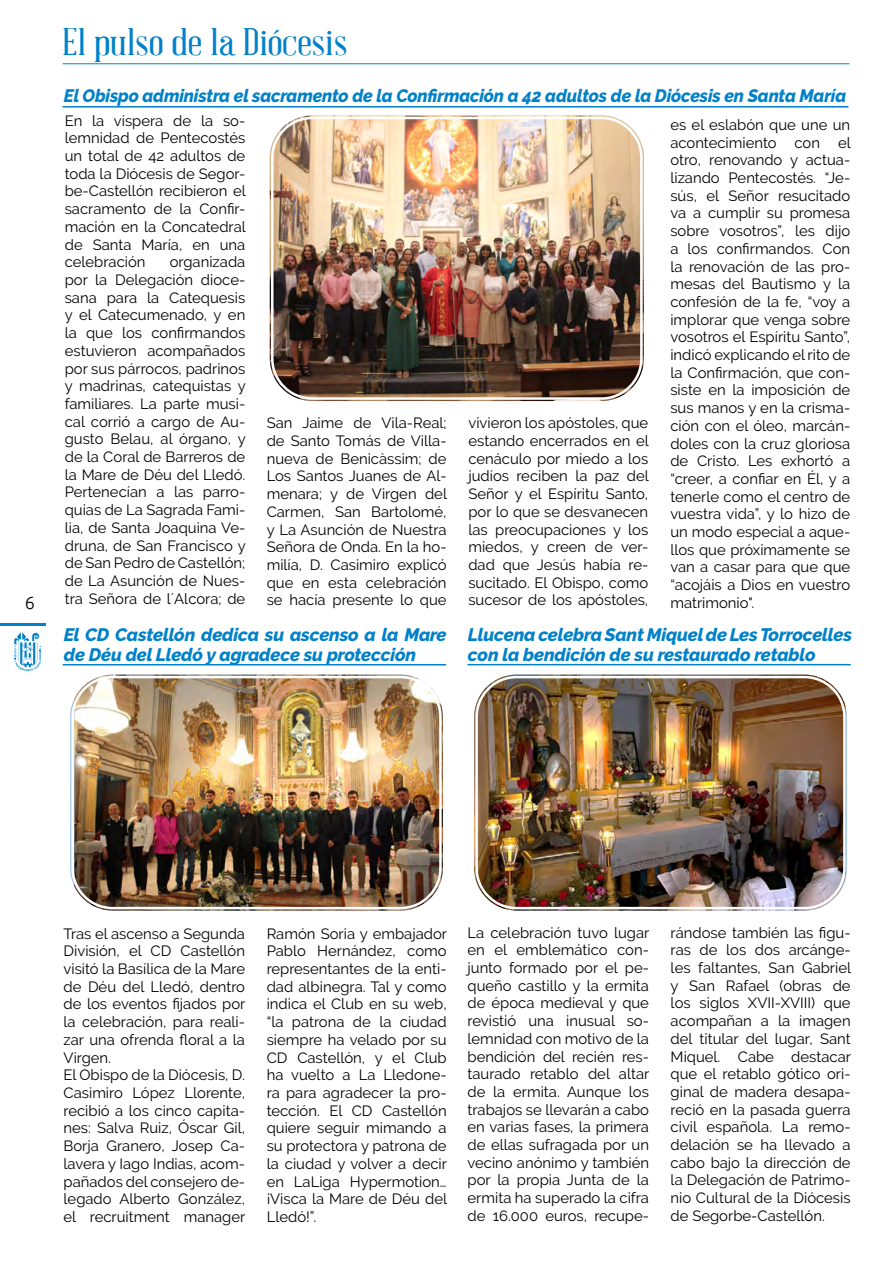
<style>
.page{position:relative;width:893px;height:1263px;background:#fff}
.page>*{position:absolute;margin:0;border:0;box-sizing:border-box;transform-origin:0 0}
.t1{font:37.5px "Abraham Lincoln";color:#0081c9;scale:1.2 1}
.t2{font:italic 800 18px/19.5px "Raleway";letter-spacing:-.01em;color:#0081c9}
.t3{font:italic 800 18px "Raleway";letter-spacing:-.01em;color:#0081c9;scale:.96 1}
.t4{font:300 18px "Ubuntu";color:#000}
.t5{font:14.85px/17.7px "Raleway";color:#000;text-align:justify}
</style>
<div class="page">
<hr style="left:0;top:624px;width:46px;height:2px;background:#0081c9">
<svg style="left:14px;top:632px;width:27px;height:39px"></svg>
<hr style="left:63px;top:63px;width:786px;height:1px;background:#0081c9">
<img style="left:270px;top:115px;width:374px;height:286px">
<div style="left:266px;top:112px;width:382px;height:293px;border:2px solid #fff;border-radius:45px"></div>
<div style="left:271px;top:117px;width:372px;height:283px;border:2px solid #fff;border-radius:40px"></div>
<hr style="left:63px;top:664px;width:383px;height:1px;background:#0081c9">
<img style="left:74px;top:674px;width:369px;height:237px">
<div style="left:66px;top:671px;width:381px;height:243px;border:2px solid #fff;border-radius:45px"></div>
<div style="left:71px;top:676px;width:371px;height:233px;border:2px solid #fff;border-radius:40px"></div>
<img style="left:474px;top:674px;width:371px;height:237px">
<div style="left:470px;top:671px;width:381px;height:243px;border:2px solid #fff;border-radius:45px"></div>
<div style="left:475px;top:676px;width:371px;height:233px;border:2px solid #fff;border-radius:40px"></div>
<hr style="left:467px;top:664px;width:384px;height:1px;background:#0081c9">
<hr style="left:63px;top:106px;width:785px;height:2px;background:#0081c9">
<p class="t4" style="left:25px;top:591px;width:12px">6</p>
<h1 class="t1" style="left:63px;top:22px;width:239px">El pulso de la Diócesis</h1>
<p class="t3" style="left:64px;top:85px;width:816px">El Obispo administra el sacramento de la Confirmación a 42 adultos de la Diócesis en Santa María</p>
<p class="t5" style="left:65px;top:112px;width:183px">En la víspera de la so&shy;lemnidad de Pentecostés un total de 42 adultos de toda la Diócesis de Segor&shy;be-Castellón recibieron el sacramento de la Confir&shy;mación en la Concatedral de Santa María, en una celebración</p>
<p class="t5" style="left:65px;top:253px;width:182px;text-indent:105px">organizada por la Delegación dioce&shy;sana para la Catequesis y el Catecumenado, y en la que los confirmandos estuvieron acompañados por sus párrocos, padrinos y madrinas, catequistas y familiares. La parte musi&shy;cal corrió a cargo de Au&shy;gusto Belau, al órgano, y de la Coral de Barreros de la Mare de Déu del Lledó.<br>Pertenecían a las parro&shy;quias de La Sagrada Fami&shy;lia, de Santa Joaquina Ve&shy;druna, de San Francisco y de San Pedro de Castellón; de La Asunción de Nues&shy;tra Señora de l´Alcora; de</p>
<p class="t2" style="left:64px;top:625px;width:384px">El CD Castellón dedica su ascenso a la Mare de Déu del Lledó y agradece su protección</p>
<p class="t5" style="left:267px;top:414px;width:182px">San Jaime de Vila-Real; de Santo Tomás de Villa&shy;nueva de Benicàssim; de Los Santos Juanes de Al&shy;menara; y de Virgen del Carmen, San Bartolomé, y La Asunción de Nuestra Señora de Onda. En la ho&shy;milía, D. Casimiro explicó que en esta celebración se hacía presente lo que</p>
<p class="t5" style="left:468px;top:414px;width:182px">vivieron los apóstoles, que estando encerrados en el cenáculo por miedo a los judíos reciben la paz del Señor y el Espíritu Santo, por lo que se desvanecen las preocupaciones y los miedos, y creen de ver&shy;dad que Jesús había re&shy;sucitado. El Obispo, como sucesor de los apóstoles,</p>
<p class="t5" style="left:670px;top:116px;width:182px">es el eslabón que une un acontecimiento con el otro, renovando y actua&shy;lizando Pentecostés. “Je&shy;sús, el Señor resucitado va a cumplir su promesa sobre vosotros”, les dijo a los confirmandos. Con la renovación de las pro&shy;mesas del Bautismo y la confesión de la fe, “voy a implorar que venga sobre vosotros el Espíritu Santo”, indicó explicando el rito de la Confirmación, que con&shy;siste en la imposición de sus manos y en la crisma&shy;ción con el óleo, marcán&shy;doles con la cruz gloriosa de Cristo. Les exhortó a “creer, a confiar en Él, y a tenerle como el centro de vuestra vida”, y lo hizo de un modo especial a aque&shy;llos que próximamente se van a casar para que que “acojáis a Dios en vuestro matrimonio".</p>
<p class="t2" style="left:468px;top:625px;width:386px">Llucena celebra Sant Miquel de Les Torrocelles con la bendición de su restaurado retablo</p>
<p class="t5" style="left:64px;top:924px;width:183px;text-align:left">Tras el ascenso a Segunda<br>División, el CD Castellón visitó la Basílica de la Mare de Déu del Lledó, dentro de los eventos fijados por la celebración, para reali&shy;zar una ofrenda floral a la<br>Virgen.<br>El Obispo de la Diócesis, D.<br>Casimiro López Llorente, recibió a los cinco capita&shy;nes: Salva Ruiz, Óscar Gil,<br>Borja Granero, Josep Ca&shy;lavera y Iago Indias, acom&shy;pañados del consejero de&shy;legado Alberto González, el recruitment manager</p>
<p class="t5" style="left:671px;top:923px;width:182px">rándose también las figu&shy;ras de los dos arcánge&shy;les faltantes, San Gabriel y San Rafael (obras de los siglos XVII-XVIII) que acompañan a la imagen del titular del lugar, Sant Miquel. Cabe destacar que el retablo gótico ori&shy;ginal de madera desapa&shy;reció en la pasada guerra civil española. La remo&shy;delación se ha llevado a cabo bajo la dirección de la Delegación de Patrimo&shy;nio Cultural de la Diócesis de Segorbe-Castellón.</p>
<p class="t5" style="left:468px;top:923px;width:183px">La celebración tuvo lugar en el emblemático con&shy;junto formado por el pe&shy;queño castillo y la ermita de época medieval y que revistió una inusual so&shy;lemnidad con motivo de la bendición del recién res&shy;taurado retablo del altar de la ermita. Aunque los trabajos se llevarán a cabo en varias fases, la primera de ellas sufragada por un vecino anónimo y también por la propia Junta de la ermita ha superado la cifra de 16.000 euros, recupe-</p>
<p class="t5" style="left:267px;top:924px;width:182px">Ramón Soria y embajador Pablo Hernández, como representantes de la enti&shy;dad albinegra. Tal y como indica el Club en su web, “la patrona de la ciudad siempre ha velado por su CD Castellón, y el Club ha vuelto a La Lledone&shy;ra para agradecer la pro&shy;tección. El CD Castellón quiere seguir mimando a su protectora y patrona de la ciudad y volver a decir en LaLiga Hypermotion… ¡Visca la Mare de Déu del Lledó!”.</p>
</div>
